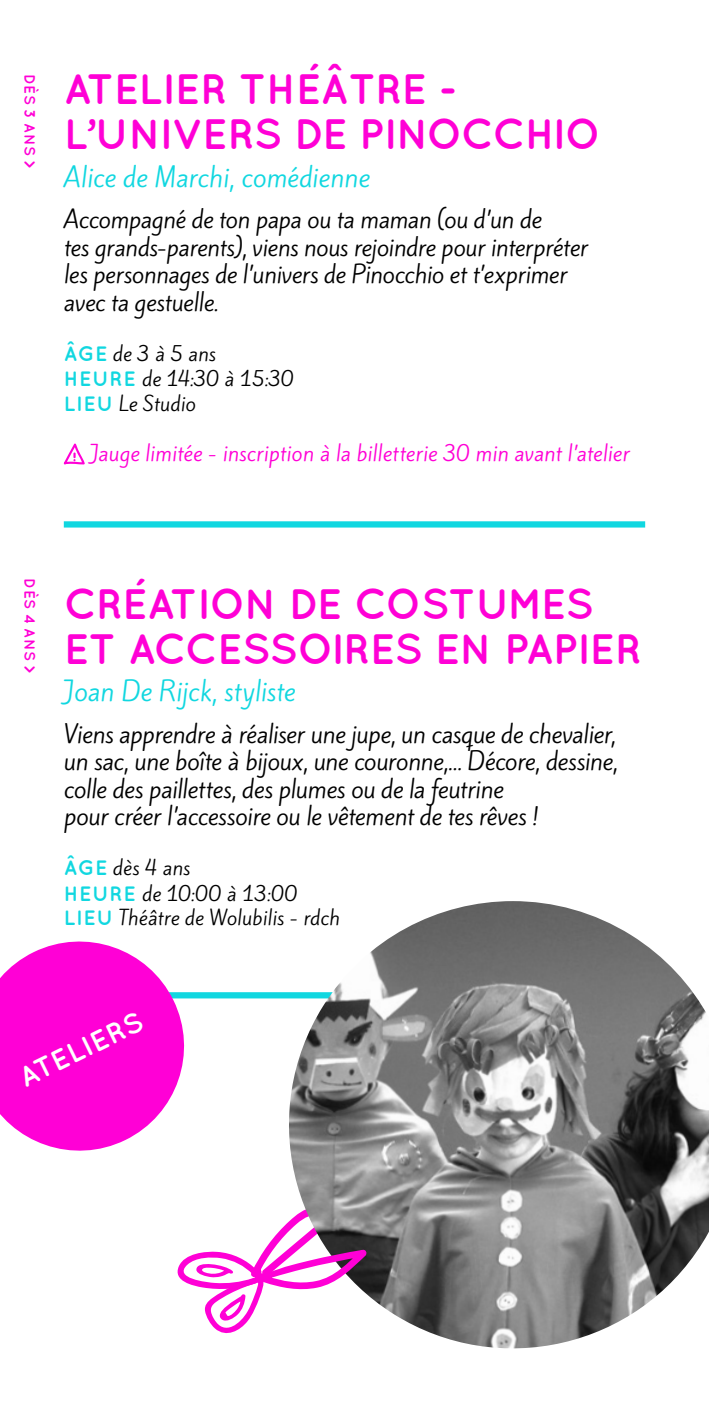
<style>
.page{position:relative;width:709px;height:1418px;background:#fff}
.page>*{position:absolute;margin:0;border:0;box-sizing:border-box;transform-origin:0 0}
.t1{font:700 42.5px/45px "Quicksand";letter-spacing:-.01em;color:#ff00d6}
.t2{font:700 28.5px "Quicksand";color:#fff}
.t3{font:25px "Kite One";color:#11d7e0}
.t4{font:23px/27.5px "Kite One";letter-spacing:-.015em;color:#000}
.t5{font:22.5px/27.5px "Kite One";letter-spacing:-.015em;color:#000}
.t6{font:20px "Kite One";letter-spacing:.005em;color:#ff00d6}
.t7{font:19px/25px "Kite One";letter-spacing:.01em;color:#000}
.t8{font:700 15px "Quicksand";letter-spacing:.04em;color:#ff00d6}
.s1{font-family:"Quicksand";font-weight:700;font-size:20.75px;color:#11d7e0}
</style>
<div class="page">
<hr style="left:708px;top:0;width:1px;height:1417px;background:#11d7e0">
<svg style="left:63px;top:443px;width:22px;height:22px"></svg>
<div style="left:64px;top:521px;width:581px;height:6px;background:#11d7e0"></div>
<div style="left:64px;top:992px;width:581px;height:6px;background:#11d7e0"></div>
<svg style="left:0;top:941px;width:199px;height:210px;fill:#ff00d6"></svg>
<img style="left:257px;top:901px;width:452px;height:468px">
<svg style="left:177px;top:1205px;width:190px;height:133px"></svg>
<p class="t8" style="left:39px;top:74px;width:97px;rotate:90deg">DÈS 3 ANS &gt;</p>
<h1 class="t1" style="left:64px;top:65px;width:538px">ATELIER THÉÂTRE -<br>L’UNIVERS DE PINOCCHIO</h1>
<p class="t3" style="left:64px;top:159px;width:307px">Alice de Marchi, comédienne</p>
<p class="t5" style="left:64px;top:206px;width:526px">Accompagné de ton papa ou ta maman (ou d’un de<br>tes grands-parents), viens nous rejoindre pour interpréter les personnages de l’univers de Pinocchio et t’exprimer avec ta gestuelle.</p>
<p class="t7" style="left:64px;top:341px;width:232px"><span class="s1">ÂGE</span> de 3 à 5 ans<br><span class="s1">HEURE</span> de 14:30 à 15:30<br><span class="s1">LIEU</span> Le Studio</p>
<p class="t6" style="left:90px;top:439px;width:541px">Jauge limitée - inscription à la billetterie 30 min avant l’atelier</p>
<p class="t8" style="left:39px;top:578px;width:98px;rotate:90deg">DÈS 4 ANS &gt;</p>
<h1 class="t1" style="left:64px;top:580px;width:579px">CRÉATION DE COSTUMES<br>ET ACCESSOIRES EN PAPIER</h1>
<p class="t3" style="left:64px;top:674px;width:233px">Joan De Rijck, styliste</p>
<p class="t4" style="left:64px;top:720px;width:555px">Viens apprendre à réaliser une jupe, un casque de chevalier, un sac, une boîte à bijoux, une couronne,… Décore, dessine, colle des paillettes, des plumes ou de la feutrine<br>pour créer l’accessoire ou le vêtement de tes rêves !</p>
<p class="t7" style="left:64px;top:855px;width:278px"><span class="s1">ÂGE</span> dès 4 ans<br><span class="s1">HEURE</span> de 10:00 à 13:00<br><span class="s1">LIEU</span> Théâtre de Wolubilis - rdch</p>
<p class="t2" style="left:13px;top:1063px;width:136px;rotate:-26deg">ATELIERS</p>
</div>
